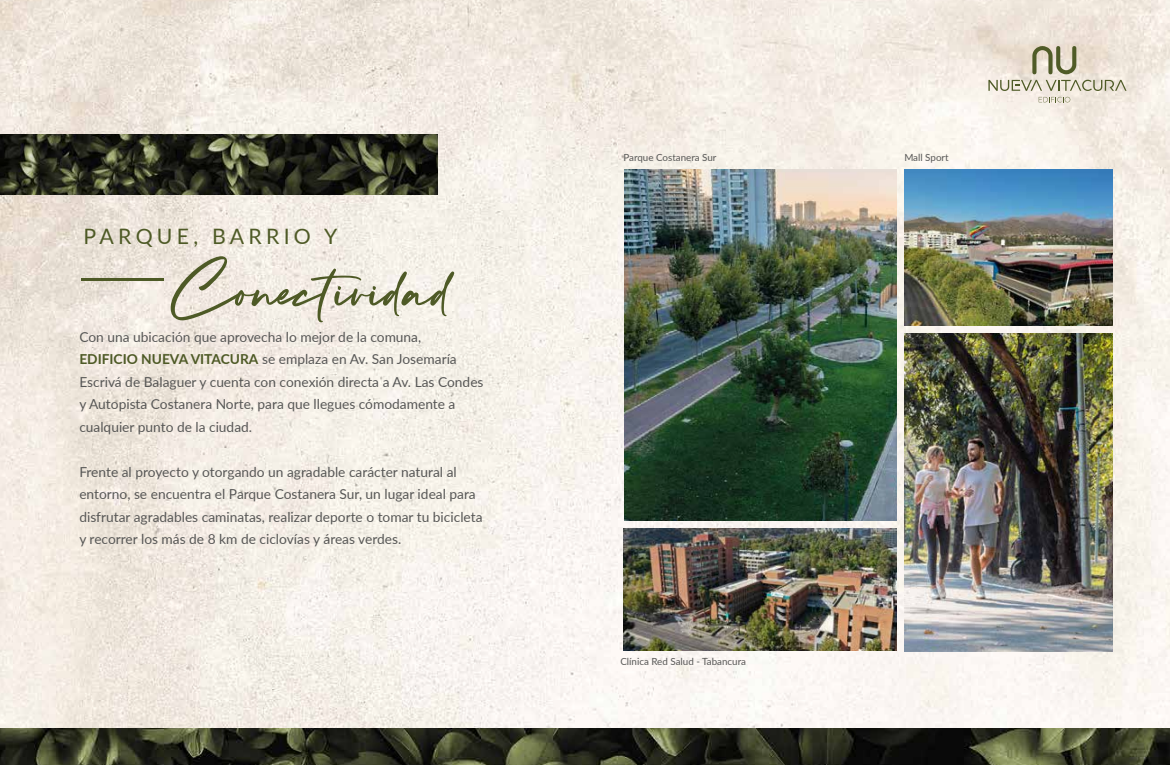
<style>
.page{position:relative;width:1170px;height:765px;background:#fff}
.page>*{position:absolute;margin:0;border:0;box-sizing:border-box;transform-origin:0 0}
.t1{font:75px "Cadillac Signature";color:#4e5a26}
.t2{font:21.25px "Lato";letter-spacing:.2em;color:#4e5a26}
.t3{font:13.75px/22.5px "Lato";color:#575756}
.t4{font:9.75px "Lato";color:#575756}
.s1{font-weight:700;color:#4e5a26}
</style>
<div class="page">
<img style="left:1px;top:1px;width:1167px;height:727px">
<img style="left:624px;top:169px;width:272px;height:352px">
<img style="left:904px;top:169px;width:208px;height:157px">
<img style="left:904px;top:333px;width:208px;height:318px">
<img style="left:623px;top:529px;width:273px;height:122px">
<hr style="left:82px;top:279px;width:82px;height:2px;background:#4e5a26">
<img style="left:0;top:728px;width:1169px;height:37px">
<svg style="left:1032px;top:46px;width:44px;height:28px"></svg>
<svg style="left:1038px;top:97px;width:32px;height:5px"></svg>
<svg style="left:988px;top:80px;width:138px;height:11px"></svg>
<img style="left:0;top:135px;width:438px;height:60px">
<h2 class="t2" style="left:84px;top:221px;width:255px">PARQUE, BARRIO Y</h2>
<h1 class="t1" style="left:170px;top:244px;width:285px">Conectividad</h1>
<p class="t3" style="left:79px;top:325px;width:405px">Con una ubicación que aprovecha lo mejor de la comuna,<br><span class="s1">EDIFICIO NUEVA VITACURA</span> se emplaza en Av. San Josemaría Escrivá de Balaguer y cuenta con conexión directa a Av. Las Condes y Autopista Costanera Norte, para que llegues cómodamente a cualquier punto de la ciudad.</p>
<p class="t3" style="left:79px;top:460px;width:405px">Frente al proyecto y otorgando un agradable carácter natural al entorno, se encuentra el Parque Costanera Sur, un lugar ideal para disfrutar agradables caminatas, realizar deporte o tomar tu bicicleta y recorrer los más de 8 km de ciclovías y áreas verdes.</p>
<p class="t4" style="left:623px;top:151px;width:94px">Parque Costanera Sur</p>
<p class="t4" style="left:904px;top:151px;width:46px">Mall Sport</p>
<p class="t4" style="left:620px;top:654px;width:127px">Clínica Red Salud - Tabancura</p>
</div>
